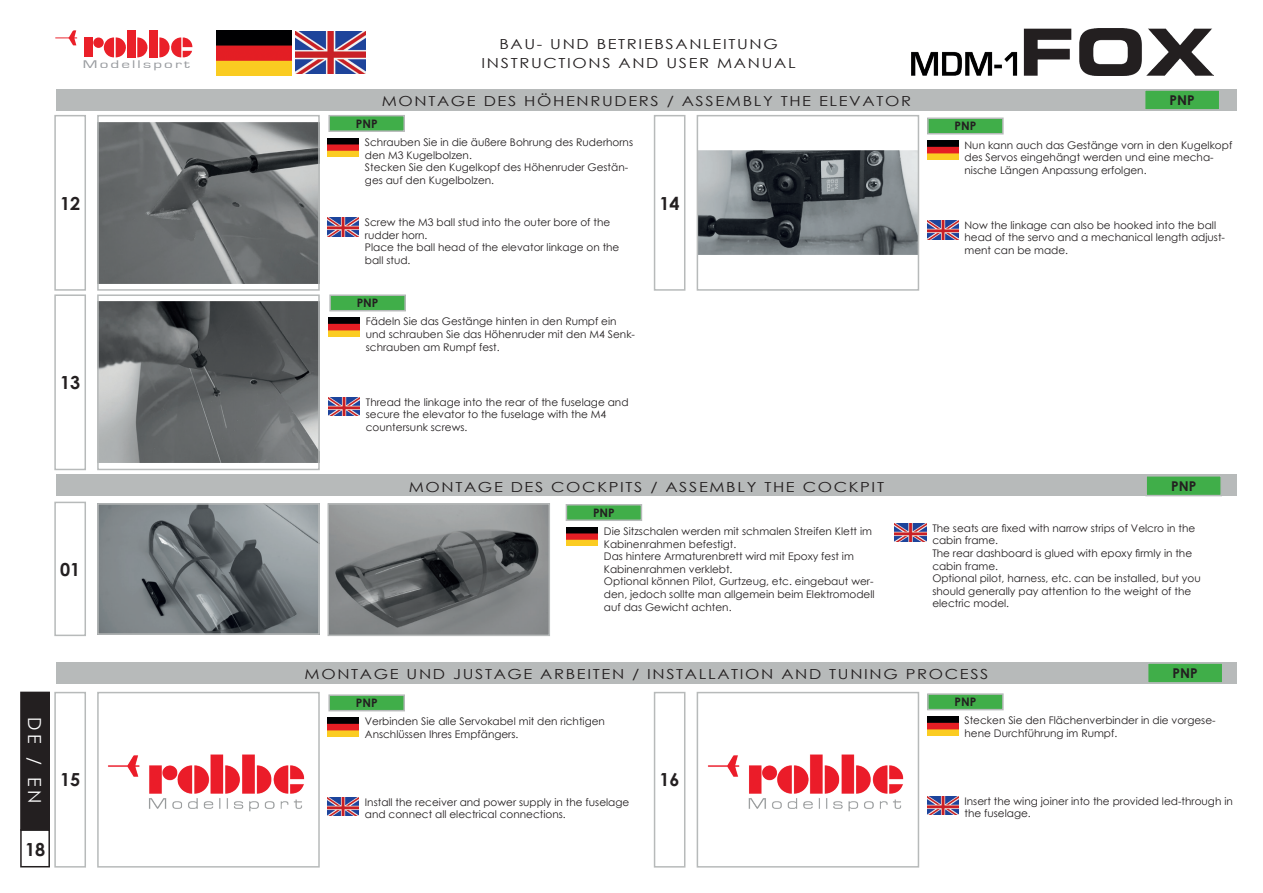
<style>
.page{position:relative;width:1263px;height:893px;background:#fff}
.page>*{position:absolute;margin:0;border:0;box-sizing:border-box;transform-origin:0 0}
.t1{font:700 18px "Century Gothic";color:#231f20}
.t2{font:18px "Century Gothic";color:#fff}
.t3{font:13.8px "Century Gothic";letter-spacing:.1em;color:#231f20;scale:1.19 1}
.t4{font:700 13.5px "Century Gothic";color:#231f20}
.t5{font:700 11.7px "Century Gothic";color:#231f20}
.t6{font:11.4px "Eurostile";letter-spacing:.125em;color:#989b9f;scale:1.5 1}
.t7{font:10.5px/12.6px "Century Gothic";color:#231f20}
</style>
<div class="page">
<div style="left:21px;top:692px;width:28px;height:138px;background:#231f20"></div>
<div style="left:20px;top:692px;width:30px;height:139px;border:2px solid #231f20"></div>
<div style="left:20px;top:829px;width:30px;height:38px;border:2px solid #231f20"></div>
<div style="left:127px;top:30px;width:9px;height:27px;background:#ea2029"></div>
<div style="left:149px;top:30px;width:9px;height:27px;background:#ea2029"></div>
<div style="left:84px;top:37px;width:9px;height:20px;background:#ea2029"></div>
<svg style="left:137px;top:37px;width:11px;height:20px"></svg>
<svg style="left:103px;top:37px;width:23px;height:20px"></svg>
<div style="left:93px;top:37px;width:11px;height:11px;background:#ea2029;border-radius:50%"></div>
<svg style="left:55px;top:30px;width:22px;height:15px"></svg>
<svg style="left:159px;top:37px;width:33px;height:21px"></svg>
<img style="left:217px;top:30px;width:75px;height:45px">
<img style="left:911px;top:29px;width:303px;height:46px">
<img style="left:296px;top:31px;width:70px;height:42px">
<div style="left:54px;top:115px;width:32px;height:176px;border:2px solid #b7baba"></div>
<div style="left:654px;top:115px;width:31px;height:176px;border:2px solid #b7baba"></div>
<img style="left:100px;top:122px;width:217px;height:161px">
<div style="left:97px;top:115px;width:223px;height:176px;border:2px solid #b7baba"></div>
<img style="left:700px;top:151px;width:216px;height:104px">
<div style="left:697px;top:115px;width:222px;height:176px;border:2px solid #b7baba"></div>
<div style="left:54px;top:294px;width:32px;height:176px;border:2px solid #b7baba"></div>
<img style="left:100px;top:302px;width:217px;height:161px">
<div style="left:97px;top:294px;width:223px;height:176px;border:2px solid #b7baba"></div>
<div style="left:54px;top:502px;width:32px;height:134px;border:2px solid #b7baba"></div>
<img style="left:100px;top:506px;width:217px;height:126px">
<div style="left:97px;top:503px;width:223px;height:132px;border:2px solid #b7baba"></div>
<img style="left:330px;top:506px;width:217px;height:127px">
<div style="left:327px;top:503px;width:223px;height:133px;border:2px solid #b7baba"></div>
<div style="left:54px;top:692px;width:32px;height:176px;border:2px solid #b7baba"></div>
<div style="left:654px;top:692px;width:31px;height:176px;border:2px solid #b7baba"></div>
<img style="left:108px;top:754px;width:197px;height:58px">
<div style="left:97px;top:692px;width:223px;height:176px;border:2px solid #b7baba"></div>
<img style="left:708px;top:754px;width:196px;height:58px">
<div style="left:697px;top:692px;width:222px;height:176px;border:2px solid #b7baba"></div>
<img style="left:327px;top:138px;width:32px;height:19px">
<img style="left:328px;top:318px;width:31px;height:18px">
<img style="left:566px;top:527px;width:32px;height:19px">
<img style="left:327px;top:717px;width:32px;height:19px">
<img style="left:927px;top:141px;width:31px;height:18px">
<img style="left:927px;top:716px;width:31px;height:19px">
<img style="left:327px;top:218px;width:32px;height:18px">
<img style="left:328px;top:397px;width:31px;height:19px">
<img style="left:895px;top:523px;width:31px;height:19px">
<img style="left:327px;top:797px;width:32px;height:19px">
<img style="left:927px;top:220px;width:31px;height:19px">
<img style="left:927px;top:796px;width:31px;height:19px">
<div style="left:329px;top:116px;width:75px;height:15px;background:#40ae49"></div>
<div style="left:328px;top:115px;width:77px;height:17px;border:2px solid #b7baba"></div>
<div style="left:330px;top:295px;width:75px;height:16px;background:#40ae49"></div>
<div style="left:329px;top:294px;width:77px;height:17px;border:2px solid #b7baba"></div>
<div style="left:566px;top:505px;width:75px;height:15px;background:#40ae49"></div>
<div style="left:566px;top:504px;width:76px;height:17px;border:2px solid #b7baba"></div>
<div style="left:329px;top:695px;width:75px;height:16px;background:#40ae49"></div>
<div style="left:328px;top:694px;width:77px;height:17px;border:2px solid #b7baba"></div>
<div style="left:928px;top:118px;width:75px;height:16px;background:#40ae49"></div>
<div style="left:927px;top:118px;width:77px;height:17px;border:2px solid #b7baba"></div>
<div style="left:928px;top:694px;width:75px;height:16px;background:#40ae49"></div>
<div style="left:927px;top:693px;width:77px;height:17px;border:2px solid #b7baba"></div>
<div style="left:56px;top:89px;width:1180px;height:22px;background:#b7baba"></div>
<div style="left:56px;top:475px;width:1180px;height:21px;background:#b7baba"></div>
<div style="left:56px;top:662px;width:1180px;height:21px;background:#b7baba"></div>
<div style="left:1145px;top:90px;width:75px;height:20px;background:#40ae49"></div>
<div style="left:1144px;top:89px;width:76px;height:22px;border:2px solid #b7baba"></div>
<div style="left:1146px;top:476px;width:75px;height:20px;background:#40ae49"></div>
<div style="left:1145px;top:475px;width:77px;height:21px;border:2px solid #b7baba"></div>
<div style="left:1148px;top:663px;width:75px;height:20px;background:#40ae49"></div>
<div style="left:1147px;top:662px;width:76px;height:22px;border:2px solid #b7baba"></div>
<h2 class="t3" style="left:499px;top:34px;width:235px">BAU- UND BETRIEBSANLEITUNG</h2>
<p class="t6" style="left:83px;top:59px;width:73px">Modellsport</p>
<h2 class="t3" style="left:482px;top:54px;width:265px">INSTRUCTIONS AND USER MANUAL</h2>
<h2 class="t3" style="left:382px;top:91px;width:446px">MONTAGE DES HÖHENRUDERS / ASSEMBLY THE ELEVATOR</h2>
<p class="t5" style="left:356px;top:115px;width:23px">PNP</p>
<p class="t7" style="left:365px;top:136px;width:270px">Schrauben Sie in die äußere Bohrung des Ruderhorns den M3 Kugelbolzen.<br>Stecken Sie den Kugelkopf des Höhenruder Gestän&shy;ges auf den Kugelbolzen.</p>
<h1 class="t1" style="left:60px;top:189px;width:22px">12</h1>
<h1 class="t1" style="left:659px;top:189px;width:22px">14</h1>
<p class="t7" style="left:365px;top:216px;width:256px">Screw the M3 ball stud into the outer bore of the rudder horn.<br>Place the ball head of the elevator linkage on the ball stud.</p>
<p class="t5" style="left:357px;top:294px;width:23px">PNP</p>
<h1 class="t1" style="left:60px;top:369px;width:22px">13</h1>
<h1 class="t1" style="left:60px;top:555px;width:22px">01</h1>
<p class="t7" style="left:366px;top:315px;width:271px">Fädeln Sie das Gestänge hinten in den Rumpf ein und schrauben Sie das Höhenruder mit den M4 Senk&shy;schrauben am Rumpf fest.</p>
<p class="t7" style="left:366px;top:396px;width:264px">Thread the linkage into the rear of the fuselage and secure the elevator to the fuselage with the M4 countersunk screws.</p>
<h2 class="t3" style="left:409px;top:477px;width:401px">MONTAGE DES COCKPITS / ASSEMBLY THE COCKPIT</h2>
<p class="t5" style="left:593px;top:504px;width:23px">PNP</p>
<p class="t7" style="left:604px;top:525px;width:272px">Die Sitzschalen werden mit schmalen Streifen Klett im Kabinenrahmen befestigt.<br>Das hintere Armaturenbrett wird mit Epoxy fest im Kabinenrahmen verklebt.<br>Optional können Pilot, Gurtzeug, etc. eingebaut wer&shy;den, jedoch sollte man allgemein beim Elektromodell auf das Gewicht achten.</p>
<p class="t5" style="left:954px;top:117px;width:23px">PNP</p>
<p class="t4" style="left:1169px;top:90px;width:27px">PNP</p>
<p class="t7" style="left:964px;top:138px;width:269px">Nun kann auch das Gestänge vorn in den Kugelkopf des Servos eingehängt werden und eine mecha&shy;nische Längen Anpassung erfolgen.</p>
<p class="t7" style="left:964px;top:219px;width:262px">Now the linkage can also be hooked into the ball head of the servo and a mechanical length adjust&shy;ment can be made.</p>
<p class="t4" style="left:1171px;top:476px;width:27px">PNP</p>
<p class="t7" style="left:932px;top:521px;width:270px">The seats are fixed with narrow strips of Velcro in the cabin frame.<br>The rear dashboard is glued with epoxy firmly in the cabin frame.<br>Optional pilot, harness, etc. can be installed, but you should generally pay attention to the weight of the electric model.</p>
<h1 class="t2" style="left:47px;top:717px;width:88px;rotate:90deg">DE / EN</h1>
<h1 class="t1" style="left:25px;top:836px;width:22px">18</h1>
<h2 class="t3" style="left:305px;top:664px;width:576px">MONTAGE UND JUSTAGE ARBEITEN / INSTALLATION AND TUNING PROCESS</h2>
<p class="t5" style="left:356px;top:694px;width:23px">PNP</p>
<p class="t5" style="left:954px;top:693px;width:23px">PNP</p>
<p class="t4" style="left:1172px;top:663px;width:27px">PNP</p>
<p class="t7" style="left:365px;top:715px;width:242px">Verbinden Sie alle Servokabel mit den richtigen<br>Anschlüssen Ihres Empfängers.</p>
<h1 class="t1" style="left:60px;top:766px;width:22px">15</h1>
<h1 class="t1" style="left:659px;top:766px;width:22px">16</h1>
<p class="t7" style="left:365px;top:795px;width:266px">Install the receiver and power supply in the fuselage and connect all electrical connections.</p>
<p class="t7" style="left:964px;top:714px;width:253px">Stecken Sie den Flächenverbinder in die vorgese&shy;hene Durchführung im Rumpf.</p>
<p class="t7" style="left:964px;top:794px;width:270px">Insert the wing joiner into the provided led-through in the fuselage.</p>
</div>
